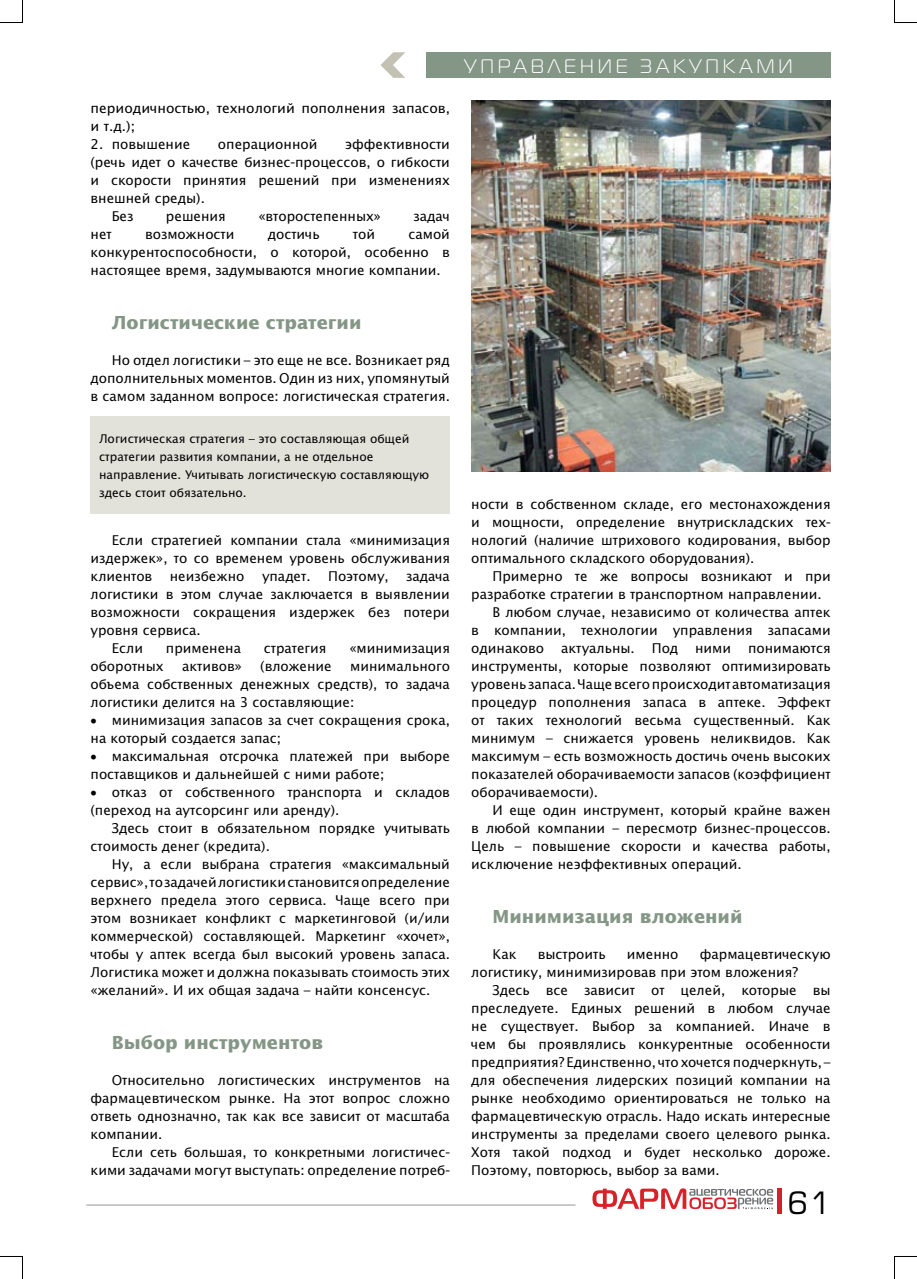
<style>
.page{position:relative;width:917px;height:1279px;background:#fff}
.page>*{position:absolute;margin:0;border:0;box-sizing:border-box;transform-origin:0 0}
.t1{font:30px "Europe";color:#000}
.t2{font:19.5px "Magistral C";letter-spacing:.2em;color:#fff}
.t3{font:700 18px "Office Type Sans";color:#849685}
.t4{font:13.5px/18px "Office Type Sans";color:#000;text-align:justify}
.t5{font:12px/18px "Office Type Sans";color:#000}
</style>
<div class="page">
<svg style="left:592px;top:1188px;width:181px;height:21px"></svg>
<hr style="left:86px;top:1204px;width:489px;height:1px;background:#939598">
<div style="left:426px;top:52px;width:404px;height:26px;background:#849685"></div>
<svg style="left:380px;top:52px;width:25px;height:26px"></svg>
<hr style="left:777px;top:1188px;width:4px;height:25px;background:#d2232a">
<div style="left:91px;top:417px;width:359px;height:96px;background:#e2e1da"></div>
<img style="left:471px;top:100px;width:359px;height:371px">
<svg style="left:0;top:0;width:23px;height:23px"></svg>
<svg style="left:0;top:1256px;width:23px;height:22px"></svg>
<svg style="left:894px;top:0;width:23px;height:23px"></svg>
<svg style="left:894px;top:1256px;width:23px;height:22px"></svg>
<p class="t4" style="left:91px;top:99px;width:361px">периодичностью, технологий пополнения запасов, и т.д.);</p>
<p class="t4" style="left:91px;top:135px;width:101px">2. повышение</p>
<p class="t4" style="left:218px;top:135px;width:101px">операционной</p>
<p class="t4" style="left:345px;top:135px;width:106px">эффективности</p>
<p class="t4" style="left:91px;top:153px;width:361px">(речь идет о качестве бизнес-процессов, о гибкости</p>
<p class="t4" style="left:91px;top:171px;width:361px">и скорости принятия решений при изменениях</p>
<p class="t4" style="left:91px;top:189px;width:116px">внешней среды).</p>
<p class="t4" style="left:112px;top:207px;width:23px">Без</p>
<p class="t4" style="left:166px;top:207px;width:61px">решения</p>
<p class="t4" style="left:258px;top:207px;width:124px">«второстепенных»</p>
<p class="t4" style="left:413px;top:207px;width:38px">задач</p>
<p class="t4" style="left:91px;top:225px;width:23px">нет</p>
<p class="t4" style="left:145px;top:225px;width:91px">возможности</p>
<p class="t4" style="left:268px;top:225px;width:53px">достичь</p>
<p class="t4" style="left:353px;top:225px;width:24px">той</p>
<p class="t4" style="left:91px;top:225px;width:361px;text-indent:318px">самой конкурентоспособности, о которой, особенно в настоящее время, задумываются многие компании.</p>
<p class="t3" style="left:112px;top:311px;width:251px">Логистические стратегии</p>
<p class="t4" style="left:91px;top:351px;width:361px;text-indent:21px">Но отдел логистики – это еще не все. Возникает ряд дополнительных моментов. Один из них, упомянутый в самом заданном вопросе: логистическая стратегия.</p>
<p class="t5" style="left:99px;top:429px;width:332px">Логистическая стратегия – это составляющая общей стратегии развития компании, а не отдельное направление. Учитывать логистическую составляющую здесь стоит обязательно.</p>
<p class="t4" style="left:91px;top:531px;width:361px;text-indent:21px">Если стратегией компании стала «минимизация издержек», то со временем уровень обслуживания клиентов</p>
<p class="t4" style="left:170px;top:567px;width:76px">неизбежно</p>
<p class="t4" style="left:262px;top:567px;width:50px">упадет.</p>
<p class="t4" style="left:328px;top:567px;width:62px">Поэтому,</p>
<p class="t4" style="left:406px;top:567px;width:45px">задача</p>
<p class="t4" style="left:91px;top:585px;width:361px">логистики в этом случае заключается в выявлении</p>
<p class="t4" style="left:91px;top:603px;width:361px">возможности сокращения издержек без потери</p>
<p class="t4" style="left:91px;top:621px;width:112px">уровня сервиса.</p>
<p class="t4" style="left:112px;top:639px;width:33px">Если</p>
<p class="t4" style="left:166px;top:639px;width:77px">применена</p>
<p class="t4" style="left:264px;top:639px;width:64px">стратегия</p>
<p class="t4" style="left:349px;top:639px;width:102px">«минимизация</p>
<p class="t4" style="left:91px;top:657px;width:75px">оборотных</p>
<p class="t4" style="left:182px;top:657px;width:61px">активов»</p>
<p class="t4" style="left:260px;top:657px;width:73px">(вложение</p>
<p class="t4" style="left:91px;top:657px;width:361px;text-indent:260px">минимального объема собственных денежных средств), то задача логистики делится на 3 составляющие:</p>
<p class="t4" style="left:91px;top:711px;width:361px">• минимизация запасов за счет сокращения срока, на который создается запас;</p>
<p class="t4" style="left:91px;top:747px;width:361px">• максимальная отсрочка платежей при выборе поставщиков и дальнейшей с ними работе;</p>
<p class="t4" style="left:91px;top:783px;width:361px">• отказ от собственного транспорта и складов</p>
<p class="t4" style="left:91px;top:801px;width:250px">(переход на аутсорсинг или аренду).</p>
<p class="t4" style="left:112px;top:819px;width:340px">Здесь стоит в обязательном порядке учитывать</p>
<p class="t4" style="left:91px;top:837px;width:181px">стоимость денег (кредита).</p>
<p class="t4" style="left:112px;top:855px;width:340px">Ну, а если выбрана стратегия «максимальный</p>
<p class="t4" style="left:91px;top:873px;width:361px">сервис», то задачей логистики становится определение</p>
<p class="t4" style="left:91px;top:891px;width:361px">верхнего предела этого сервиса. Чаще всего при</p>
<p class="t4" style="left:91px;top:909px;width:361px">этом возникает конфликт с маркетинговой (и/или</p>
<p class="t4" style="left:91px;top:927px;width:361px">коммерческой) составляющей. Маркетинг «хочет»,</p>
<p class="t4" style="left:91px;top:945px;width:361px">чтобы у аптек всегда был высокий уровень запаса.</p>
<p class="t4" style="left:91px;top:963px;width:361px">Логистика может и должна показывать стоимость этих</p>
<p class="t4" style="left:91px;top:981px;width:341px">«желаний». И их общая задача – найти консенсус.</p>
<p class="t3" style="left:112px;top:1031px;width:213px">Выбор инструментов</p>
<p class="t4" style="left:112px;top:1071px;width:340px">Относительно логистических инструментов на</p>
<p class="t4" style="left:91px;top:1089px;width:361px">фармацевтическом рынке. На этот вопрос сложно</p>
<p class="t4" style="left:91px;top:1107px;width:361px">ответь однозначно, так как все зависит от масштаба</p>
<p class="t4" style="left:91px;top:1125px;width:73px">компании.</p>
<p class="t4" style="left:112px;top:1143px;width:339px">Если сеть большая, то конкретными логистичес-</p>
<p class="t4" style="left:91px;top:1161px;width:360px">кими задачами могут выступать: определение потреб-</p>
<p class="t2" style="left:464px;top:56px;width:329px">УПРАВЛЕНИЕ ЗАКУПКАМИ</p>
<p class="t4" style="left:471px;top:495px;width:361px">ности в собственном складе, его местонахождения</p>
<p class="t4" style="left:471px;top:513px;width:360px">и мощности, определение внутрискладских тех-</p>
<p class="t4" style="left:471px;top:531px;width:361px">нологий (наличие штрихового кодирования, выбор</p>
<p class="t4" style="left:471px;top:549px;width:285px">оптимального складского оборудования).</p>
<p class="t4" style="left:492px;top:567px;width:340px">Примерно те же вопросы возникают и при</p>
<p class="t4" style="left:471px;top:585px;width:352px">разработке стратегии в транспортном направлении.</p>
<p class="t4" style="left:492px;top:603px;width:339px">В любом случае, независимо от количества аптек</p>
<p class="t4" style="left:471px;top:621px;width:361px">в компании, технологии управления запасами</p>
<p class="t4" style="left:471px;top:639px;width:361px">одинаково актуальны. Под ними понимаются</p>
<p class="t4" style="left:471px;top:657px;width:361px">инструменты, которые позволяют оптимизировать</p>
<p class="t4" style="left:471px;top:675px;width:361px">уровень запаса. Чаще всего происходит автоматизация</p>
<p class="t4" style="left:471px;top:693px;width:361px">процедур пополнения запаса в аптеке. Эффект</p>
<p class="t4" style="left:471px;top:711px;width:361px">от таких технологий весьма существенный. Как</p>
<p class="t4" style="left:471px;top:729px;width:361px">минимум – снижается уровень неликвидов. Как</p>
<p class="t4" style="left:471px;top:747px;width:361px">максимум – есть возможность достичь очень высоких</p>
<p class="t4" style="left:471px;top:765px;width:361px">показателей оборачиваемости запасов (коэффициент</p>
<p class="t4" style="left:471px;top:783px;width:128px">оборачиваемости).</p>
<p class="t4" style="left:492px;top:801px;width:339px">И еще один инструмент, который крайне важен</p>
<p class="t4" style="left:471px;top:819px;width:361px">в любой компании – пересмотр бизнес-процессов.</p>
<p class="t4" style="left:471px;top:837px;width:361px">Цель – повышение скорости и качества работы,</p>
<p class="t4" style="left:471px;top:855px;width:272px">исключение неэффективных операций.</p>
<p class="t3" style="left:492px;top:905px;width:251px">Минимизация вложений</p>
<p class="t4" style="left:492px;top:945px;width:25px">Как</p>
<p class="t4" style="left:538px;top:945px;width:69px">выстроить</p>
<p class="t4" style="left:627px;top:945px;width:53px">именно</p>
<p class="t4" style="left:700px;top:945px;width:132px">фармацевтическую</p>
<p class="t4" style="left:471px;top:963px;width:328px">логистику, минимизировав при этом вложения?</p>
<p class="t4" style="left:492px;top:981px;width:340px">Здесь все зависит от целей, которые вы</p>
<p class="t4" style="left:471px;top:999px;width:361px">преследуете. Единых решений в любом случае</p>
<p class="t4" style="left:471px;top:1017px;width:361px">не существует. Выбор за компанией. Иначе в</p>
<p class="t4" style="left:471px;top:1035px;width:361px">чем бы проявлялись конкурентные особенности</p>
<p class="t4" style="left:471px;top:1053px;width:361px">предприятия? Единственно, что хочется подчеркнуть, –</p>
<p class="t4" style="left:471px;top:1071px;width:361px">для обеспечения лидерских позиций компании на</p>
<p class="t4" style="left:471px;top:1089px;width:361px">рынке необходимо ориентироваться не только на</p>
<p class="t4" style="left:471px;top:1107px;width:361px">фармацевтическую отрасль. Надо искать интересные</p>
<p class="t4" style="left:471px;top:1125px;width:361px">инструменты за пределами своего целевого рынка.</p>
<p class="t4" style="left:471px;top:1143px;width:361px">Хотя такой подход и будет несколько дороже.</p>
<p class="t4" style="left:471px;top:1161px;width:250px">Поэтому, повторюсь, выбор за вами.</p>
<p class="t1" style="left:788px;top:1185px;width:44px">61</p>
</div>
